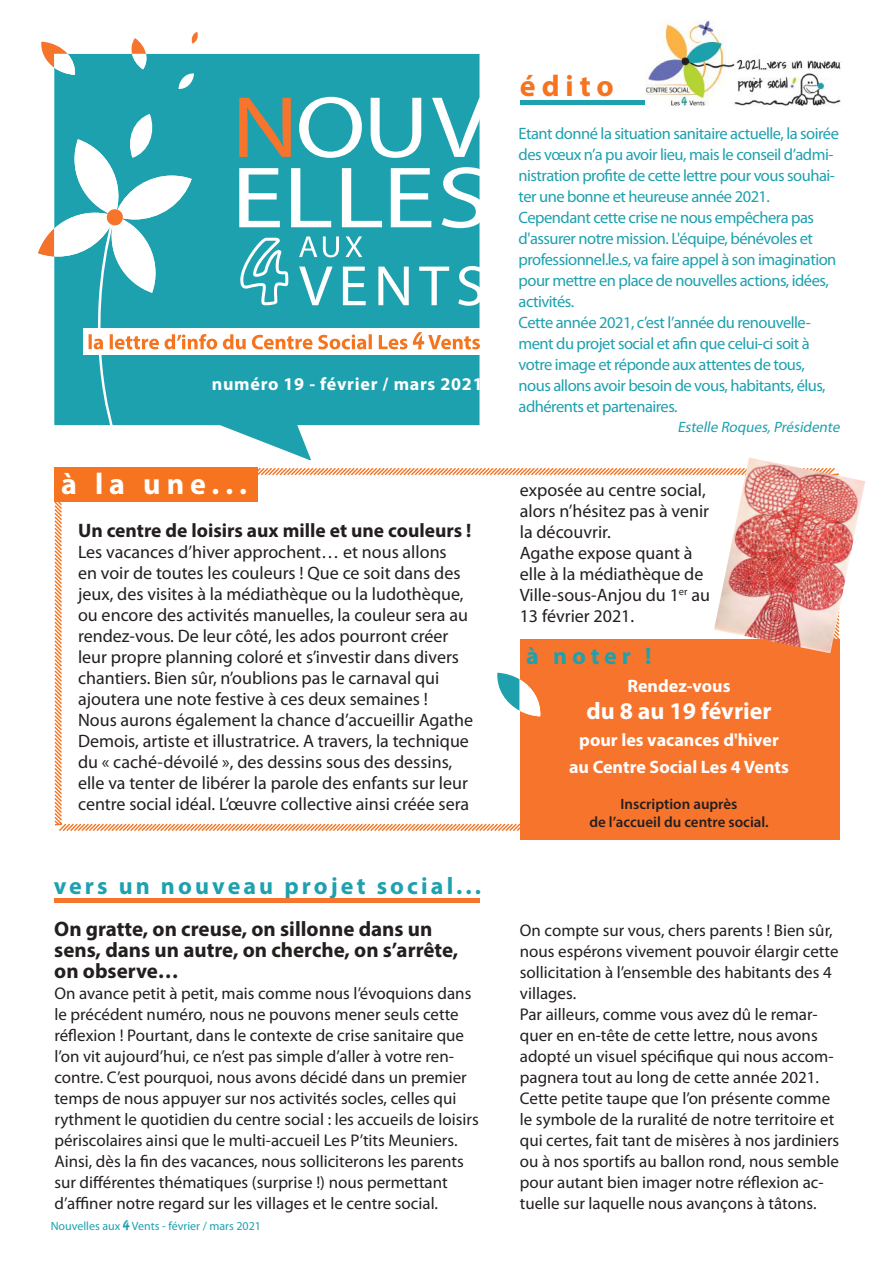
<style>
.page{position:relative;width:893px;height:1263px;background:#fff}
.page>*{position:absolute;margin:0;border:0;box-sizing:border-box;transform-origin:0 0}
.t1{font:700 30px "Myriad Pro";color:#fff}
.t2{font:700 30px "Myriad Pro";letter-spacing:.2em;color:#f67320}
.t3{font:700 24px "Myriad Pro";letter-spacing:.13em;color:#1ea1ae}
.t4{font:700 24px "Myriad Pro";color:#fff}
.t5{font:700 21px/21px "Myriad Pro";color:#241f1f}
.t6{font:700 19.5px "Myriad Pro";color:#241f1f}
.t7{font:18px/21px "Myriad Pro";color:#241f1f}
.t8{font:700 18px/27px "Myriad Pro";color:#fff;text-align:center}
.t9{font:700 18px "Myriad Pro";letter-spacing:.04em;color:#fff}
.t10{font:16.95px/21px "Myriad Pro";color:#241f1f}
.t11{font:16.5px/21px "Myriad Pro";letter-spacing:-.03em;color:#1ea1ae}
.t12{font:600 15px/18px "Myriad Pro";color:#241f1f;text-align:center}
.t13{font:italic 15px "Myriad Pro";color:#1ea1ae}
.t14{font:12px "Myriad Pro";color:#1ea1ae}
.s1{font-family:"Hobo Std"}
</style>
<div class="page">
<hr style="left:54px;top:898px;width:425px;height:4px;background:#f7742d">
<svg style="left:54px;top:467px;width:786px;height:365px"></svg>
<div style="left:54px;top:468px;width:204px;height:34px;background:#f67320"></div>
<div style="left:520px;top:639px;width:319px;height:201px;background:#f7742d"></div>
<svg style="left:496px;top:673px;width:45px;height:43px"></svg>
<hr style="left:520px;top:101px;width:232px;height:4px;background:#1ea1ae">
<svg style="left:54px;top:54px;width:425px;height:406px;fill:#1ea1ae"></svg>
<svg style="left:191px;top:32px;width:7px;height:12px"></svg>
<svg style="left:179px;top:73px;width:15px;height:16px"></svg>
<svg style="left:131px;top:38px;width:16px;height:31px"></svg>
<svg style="left:41px;top:42px;width:35px;height:33px"></svg>
<svg style="left:38px;top:97px;width:442px;height:333px"></svg>
<img style="left:714px;top:457px;width:151px;height:196px">
<img style="left:645px;top:20px;width:197px;height:86px">
<p class="t9" style="left:212px;top:372px;width:272px">numéro 19 - février / mars 2021</p>
<h1 class="t1" style="left:61px;top:465px;width:187px">à la une...</h1>
<p class="t6" style="left:78px;top:518px;width:395px">Un centre de loisirs aux mille et une couleurs !</p>
<p class="t7" style="left:78px;top:542px;width:397px">Les vacances d’hiver approchent… et nous allons<br>en voir de toutes les couleurs ! Que ce soit dans des jeux, des visites à la médiathèque ou la ludothèque, ou encore des activités manuelles, la couleur sera au rendez-vous. De leur côté, les ados pourront créer leur propre planning coloré et s’investir dans divers chantiers. Bien sûr, n’oublions pas le carnaval qui ajoutera une note festive à ces deux semaines !<br>Nous aurons également la chance d’accueillir Agathe Demois, artiste et illustratrice. A travers, la technique du « caché-dévoilé », des dessins sous des dessins, elle va tenter de libérer la parole des enfants sur leur centre social idéal. L’œuvre collective ainsi créée sera</p>
<h2 class="t3" style="left:54px;top:870px;width:429px">vers un nouveau projet social...</h2>
<p class="t5" style="left:54px;top:918px;width:406px">On gratte, on creuse, on sillonne dans un sens, dans un autre, on cherche, on s’arrête, on observe…</p>
<p class="t10" style="left:54px;top:983px;width:426px">On avance petit à petit, mais comme nous l’évoquions dans le précédent numéro, nous ne pouvons mener seuls cette réflexion ! Pourtant, dans le contexte de crise sanitaire que l’on vit aujourd’hui, ce n’est pas simple d’aller à votre ren&shy;contre. C’est pourquoi, nous avons décidé dans un premier temps de nous appuyer sur nos activités socles, celles qui rythment le quotidien du centre social : les accueils de loisirs périscolaires ainsi que le multi-accueil Les P’tits Meuniers.<br>Ainsi, dès la fin des vacances, nous solliciterons les parents sur différentes thématiques (surprise !) nous permettant d’affiner notre regard sur les villages et le centre social.</p>
<p class="t14" style="left:51px;top:1219px;width:212px">Nouvelles aux <span class="s1">4</span> Vents - février / mars 2021</p>
<h1 class="t2" style="left:520px;top:66px;width:96px">édito</h1>
<p class="t11" style="left:519px;top:123px;width:322px">Etant donné la situation sanitaire actuelle, la soirée des vœux n’a pu avoir lieu, mais le conseil d’admi&shy;nistration profite de cette lettre pour vous souhai&shy;ter une bonne et heureuse année 2021.<br>Cependant cette crise ne nous empêchera pas d'assurer notre mission. L'équipe, bénévoles et professionnel.le.s, va faire appel à son imagination pour mettre en place de nouvelles actions, idées, activités.<br>Cette année 2021, c’est l’année du renouvelle&shy;ment du projet social et afin que celui-ci soit à votre image et réponde aux attentes de tous, nous allons avoir besoin de vous, habitants, élus, adhérents et partenaires.</p>
<p class="t13" style="left:677px;top:419px;width:167px">Estelle Roques,Présidente</p>
<p class="t7" style="left:520px;top:480px;width:192px">exposée au centre social, alors n’hésitez pas à venir la découvrir.<br>Agathe expose quant à elle à la médiathèque de<br>Ville-sous-Anjou du 1<sup>er</sup> au<br>13 février 2021.</p>
<h2 class="t3" style="left:526px;top:640px;width:127px">à noter !</h2>
<p class="t8" style="left:627px;top:672px;width:105px">Rendez-vous</p>
<h2 class="t4" style="left:586px;top:695px;width:186px">du 8 au 19 février</h2>
<p class="t8" style="left:569px;top:726px;width:221px">pour les vacances d'hiver au Centre Social Les 4 Vents</p>
<p class="t12" style="left:589px;top:794px;width:181px">Inscription auprès<br>de l’accueil du centre social.</p>
<p class="t10" style="left:520px;top:920px;width:321px">On compte sur vous, chers parents ! Bien sûr, nous espérons vivement pouvoir élargir cette sollicitation à l’ensemble des habitants des 4 villages.<br>Par ailleurs, comme vous avez dû le remar&shy;quer en en-tête de cette lettre, nous avons adopté un visuel spécifique qui nous accom&shy;pagnera tout au long de cette année 2021.<br>Cette petite taupe que l’on présente comme le symbole de la ruralité de notre territoire et qui certes, fait tant de misères à nos jardiniers ou à nos sportifs au ballon rond, nous semble pour autant bien imager notre réflexion ac&shy;tuelle sur laquelle nous avançons à tâtons.</p>
</div>
